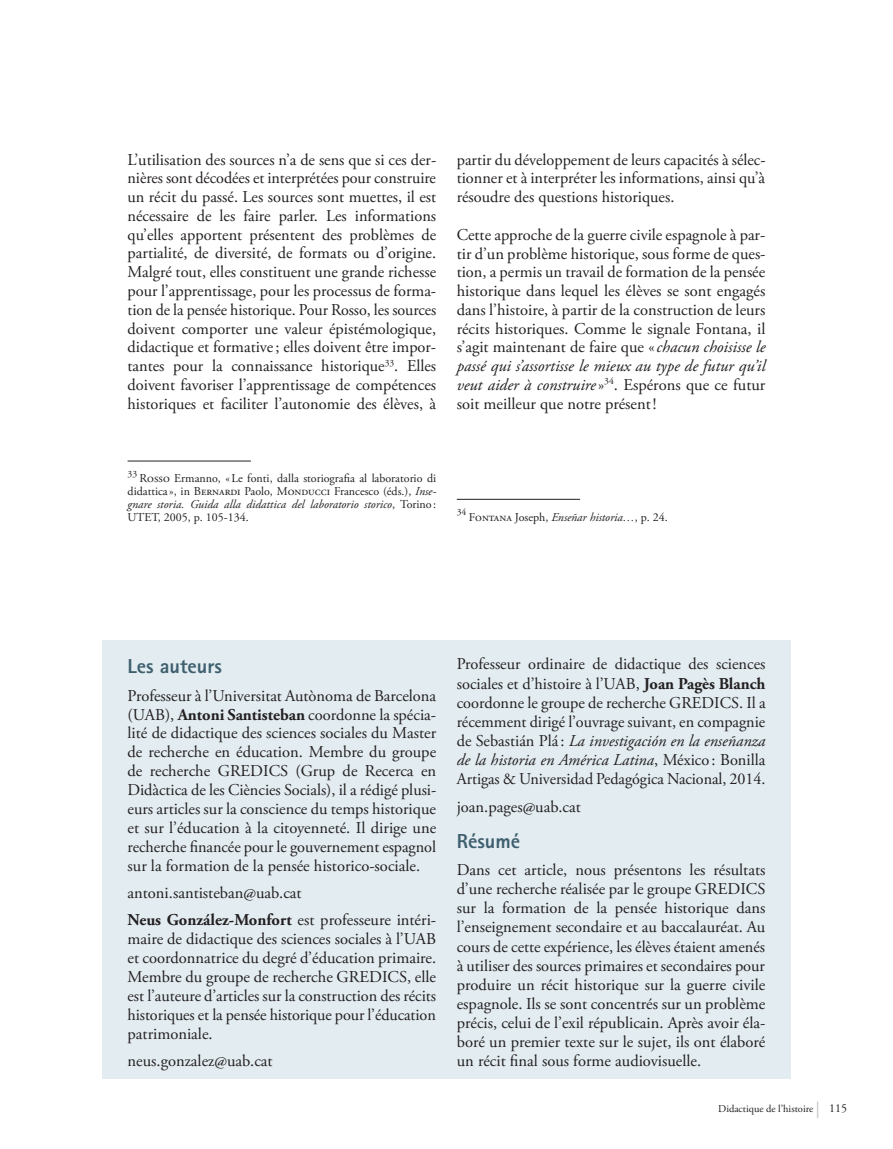
<style>
.page{position:relative;width:893px;height:1149px;background:#fff}
.page>*{position:absolute;margin:0;border:0;box-sizing:border-box;transform-origin:0 0}
.t1{font:800 20.25px "Rotis Sans Serif";color:#3f5f6e}
.t2{font:16.5px/18.8px "Adobe Garamond Pro";color:#231f20;text-align:justify}
.t3{font:12px/12.8px "Adobe Garamond Pro";color:#231f20;text-align:justify}
.t4{font:10.5px "Adobe Garamond Pro";color:#231f20}
.t5{font:9.6px "Adobe Garamond Pro";color:#231f20}
.s1{font-style:italic}
.s2{font-weight:700}
.s3{font-size:16.5px;color:#bcbdc0}
.s4{font-size:12px}
</style>
<div class="page">
<hr style="left:457px;top:499px;width:123px;height:1px;background:#231f20">
<hr style="left:128px;top:460px;width:123px;height:1px;background:#231f20">
<div style="left:102px;top:640px;width:689px;height:438px;background:#e2ecf1"></div>
<p class="t2" style="left:128px;top:151px;width:310px">L’utilisation des sources n’a de sens que si ces der&shy;nières sont décodées et interprétées pour construire un récit du passé. Les sources sont muettes, il est nécessaire de les faire parler. Les informations qu’elles apportent présentent des problèmes de partialité, de diversité, de formats ou d’origine.<br>Malgré tout, elles constituent une grande richesse pour l’apprentissage, pour les processus de forma&shy;tion de la pensée historique. Pour Rosso, les sources doivent comporter une valeur épistémologique, didactique et formative; elles doivent être impor&shy;tantes pour la connaissance historique<sup>33</sup>. Elles doivent favoriser l’apprentissage de compétences historiques et faciliter l’autonomie des élèves, à</p>
<p class="t2" style="left:457px;top:151px;width:310px">partir du développement de leurs capacités à sélec&shy;tionner et à interpréter les informations, ainsi qu’à résoudre des questions historiques.</p>
<p class="t2" style="left:457px;top:226px;width:310px">Cette approche de la guerre civile espagnole à par&shy;tir d’un problème historique, sous forme de ques&shy;tion, a permis un travail de formation de la pensée historique dans lequel les élèves se sont engagés dans l’histoire, à partir de la construction de leurs récits historiques. Comme le signale Fontana, il s’agit maintenant de faire que «<span class="s1">chacun choisisse le passé qui s’assortisse le mieux au type de futur qu’il veut aider à construire</span>»<sup>34</sup>. Espérons que ce futur soit meilleur que notre présent!</p>
<p class="t5" style="left:128px;top:468px;width:11px">33</p>
<p class="t3" style="left:128px;top:472px;width:310px;text-indent:12px">Rosso Ermanno, «Le fonti, dalla storiografia al laboratorio di didattica », in Bernardi Paolo, Monducci Francesco (éds.), <span class="s1">Inse&shy;gnare storia. Guida alla didattica del laboratorio storico</span>, Torino :<br>UTET, 2005, p. 105-134.</p>
<p class="t5" style="left:457px;top:506px;width:11px">34</p>
<p class="t3" style="left:469px;top:510px;width:201px">Fontana Joseph, <span class="s1">Enseñar historia…</span>, p. 24.</p>
<p class="t1" style="left:128px;top:653px;width:96px">Les auteurs</p>
<p class="t2" style="left:128px;top:686px;width:310px">Professeur à l’Universitat Autònoma de Barcelona (UAB), <span class="s2">Antoni Santisteban</span> coordonne la spécia&shy;lité de didactique des sciences sociales du Master de recherche en éducation. Membre du groupe de recherche GREDICS (Grup de Recerca en Didàctica de les Ciències Socials), il a rédigé plusi&shy;eurs articles sur la conscience du temps historique et sur l’éducation à la citoyenneté. Il dirige une recherche financée pour le gouvernement espagnol sur la formation de la pensée historico-sociale.</p>
<p class="t2" style="left:128px;top:879px;width:310px;line-height:27.3px">antoni.santisteban@uab.cat<br><span class="s2">Neus González-Monfort</span> est professeure intéri-</p>
<p class="t2" style="left:128px;top:929px;width:310px">maire de didactique des sciences sociales à l’UAB et coordonnatrice du degré d’éducation primaire.<br>Membre du groupe de recherche GREDICS, elle est l’auteure d’articles sur la construction des récits historiques et la pensée historique pour l’éducation patrimoniale.</p>
<p class="t2" style="left:128px;top:1051px;width:147px">neus.gonzalez@uab.cat</p>
<p class="t2" style="left:457px;top:655px;width:310px">Professeur ordinaire de didactique des sciences sociales et d’histoire à l’UAB, <span class="s2">Joan Pagès Blanch </span>coordonne le groupe de recherche GREDICS. Il a récemment dirigé l’ouvrage suivant, en compagnie de Sebastián Plá : <span class="s1">La investigación en la enseñanza de la historia en América Latina</span>, México : Bonilla Artigas &amp; Universidad Pedagógica Nacional, 2014.</p>
<p class="t2" style="left:457px;top:797px;width:126px">joan.pages@uab.cat</p>
<p class="t1" style="left:457px;top:827px;width:65px">Résumé</p>
<p class="t2" style="left:457px;top:860px;width:310px">Dans cet article, nous présentons les résultats d’une recherche réalisée par le groupe GREDICS sur la formation de la pensée historique dans l’enseignement secondaire et au baccalauréat. Au cours de cette expérience, les élèves étaient amenés à utiliser des sources primaires et secondaires pour produire un récit historique sur la guerre civile espagnole. Ils se sont concentrés sur un problème précis, celui de l’exil républicain. Après avoir éla&shy;boré un premier texte sur le sujet, ils ont élaboré un récit final sous forme audiovisuelle.</p>
<p class="t4" style="left:718px;top:1101px;width:130px">Didactique de l’histoire <span class="s3">|</span> <span class="s4">115</span></p>
</div>
